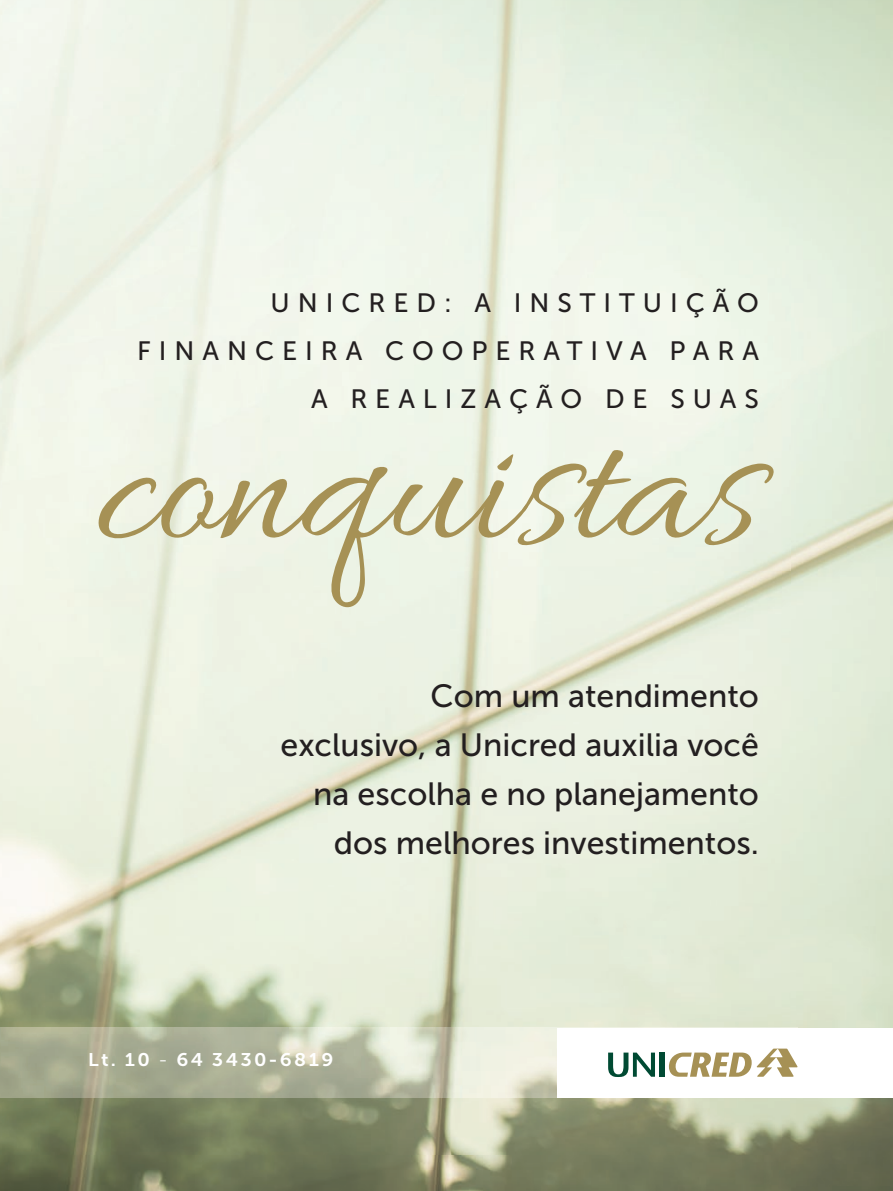
<style>
.page{position:relative;width:893px;height:1191px;background:#fff}
.page>*{position:absolute;margin:0;border:0;box-sizing:border-box;transform-origin:0 0}
.t1{font:190.95px "Allura";color:#a69155}
.t2{font:32.1px/48.8px "Museo Sans 500";color:#231f20;text-align:right}
.t3{font:26.55px/48px "Museo Sans 500";letter-spacing:.3em;color:#231f20;text-align:right}
.t4{font:18.3px "Museo Sans Cyrl 700";letter-spacing:.12em;color:#fff;scale:1.09 1}
.s1{font-family:"Museo Sans Cyrl 300"}
</style>
<div class="page">
<img style="left:790px;top:0;width:103px;height:1191px">
<img style="left:0;top:0;width:790px;height:1191px">
<div style="left:558px;top:1027px;width:335px;height:70px;background:#fff"></div>
<div style="left:659px;top:1052px;width:5px;height:24px;background:#004a33"></div>
<svg style="left:669px;top:1048px;width:128px;height:28px"></svg>
<svg style="left:608px;top:1052px;width:47px;height:25px"></svg>
<p class="t3" style="left:137px;top:279px;width:623px">UNICRED: A INSTITUIÇÃO<br>FINANCEIRA COOPERATIVA PARA<br>A REALIZAÇÃO DE SUAS</p>
<p class="t1" style="left:95px;top:380px;width:666px">conquistas</p>
<p class="t2" style="left:281px;top:672px;width:480px">Com um atendimento exclusivo, a Unicred auxilia você na escolha e no planejamento dos melhores investimentos.</p>
<p class="t4" style="left:88px;top:1049px;width:227px">Lt. 10 <span class="s1">-</span> 64 3430-6819</p>
</div>
